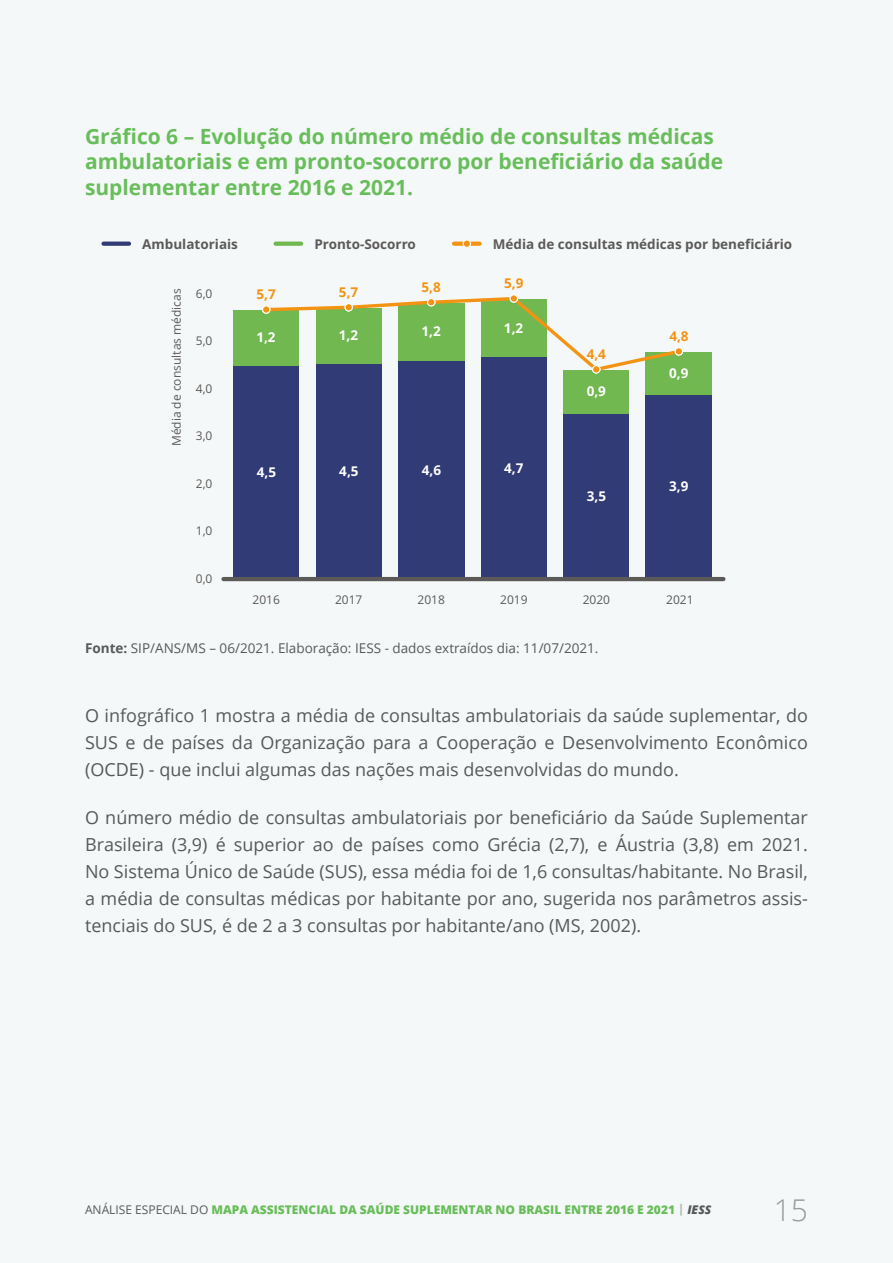
<style>
.page{position:relative;width:893px;height:1263px;background:#f5f8f8}
.page>*{position:absolute;margin:0;border:0;box-sizing:border-box;transform-origin:0 0}
.t1{font:300 30px "Open Sans";color:#97999c}
.Tabela_gráfico_-_tít{font:700 21px/25.5px "Open Sans";color:#68be5a}
.Texto{font:18px/27px "Open Sans";color:#57585a;text-align:justify}
.Legenda{font:13.5px "Open Sans";color:#57585a}
.t2{font:700 13.5px "Open Sans";color:#5c5a59}
.t3{font:700 13.5px "Open Sans";color:#fefefe}
.t4{font:700 13.5px "Open Sans";color:#f39314}
.t5{font:800 12px "Open Sans";color:#68be5a}
.t6{font:12px "Open Sans";color:#5c5a59}
.s1{font-weight:700}
.s2{font-weight:400;color:#57585a}
.s3{color:#b8b9bc}
.s4{font-style:italic;color:#57585a}
</style>
<div class="page">
<svg style="left:104px;top:242px;width:25px;height:4px"></svg>
<svg style="left:276px;top:242px;width:25px;height:4px"></svg>
<svg style="left:454px;top:242px;width:26px;height:4px"></svg>
<div style="left:646px;top:394px;width:66px;height:185px;background:#313b75"></div>
<div style="left:563px;top:413px;width:66px;height:166px;background:#313b75"></div>
<div style="left:481px;top:357px;width:66px;height:222px;background:#313b75"></div>
<div style="left:398px;top:361px;width:66px;height:218px;background:#313b75"></div>
<div style="left:316px;top:364px;width:66px;height:215px;background:#313b75"></div>
<div style="left:233px;top:365px;width:66px;height:214px;background:#313b75"></div>
<div style="left:646px;top:352px;width:66px;height:42px;background:#70b84f"></div>
<div style="left:563px;top:370px;width:66px;height:43px;background:#70b84f"></div>
<div style="left:233px;top:310px;width:66px;height:55px;background:#70b84f"></div>
<svg style="left:263px;top:297px;width:413px;height:76px"></svg>
<div style="left:263px;top:306px;width:7px;height:7px;background:#f39314;border-radius:50%"></div>
<div style="left:262px;top:305px;width:8px;height:9px;border:1px solid #fefefe;border-radius:50%"></div>
<div style="left:345px;top:304px;width:7px;height:7px;background:#f39314;border-radius:50%"></div>
<div style="left:344px;top:303px;width:9px;height:8px;border:1px solid #fefefe;border-radius:50%"></div>
<div style="left:428px;top:299px;width:7px;height:7px;background:#f39314;border-radius:50%"></div>
<div style="left:427px;top:298px;width:8px;height:8px;border:1px solid #fefefe;border-radius:50%"></div>
<div style="left:510px;top:295px;width:7px;height:7px;background:#f39314;border-radius:50%"></div>
<div style="left:510px;top:294px;width:8px;height:9px;border:1px solid #fefefe;border-radius:50%"></div>
<div style="left:593px;top:366px;width:7px;height:7px;background:#f39314;border-radius:50%"></div>
<div style="left:592px;top:365px;width:8px;height:9px;border:1px solid #fefefe;border-radius:50%"></div>
<div style="left:675px;top:348px;width:7px;height:7px;background:#f39314;border-radius:50%"></div>
<div style="left:675px;top:347px;width:8px;height:9px;border:1px solid #fefefe;border-radius:50%"></div>
<hr style="left:223px;top:577px;width:500px;height:4px;background:#5c5a59">
<div style="left:463px;top:240px;width:7px;height:7px;background:#f39314;border-radius:50%"></div>
<div style="left:463px;top:239px;width:8px;height:9px;border:1px solid #fefefe;border-radius:50%"></div>
<p class="Tabela_gráfico_-_tít" style="left:85px;top:123px;width:640px">Gráfico 6 – Evolução do número médio de consultas médicas ambulatoriais e em pronto-socorro por beneficiário da saúde suplementar entre 2016 e 2021.</p>
<p class="t2" style="left:142px;top:238px;width:97px">Ambulatoriais</p>
<p class="t2" style="left:314px;top:238px;width:103px">Pronto-Socorro</p>
<p class="t2" style="left:493px;top:238px;width:301px">Média de consultas médicas por beneficiário</p>
<p class="t6" style="left:172px;top:446px;width:159px;rotate:-90deg">Média de consultas médicas</p>
<p class="t6" style="left:196px;top:289px;width:18px">6,0</p>
<p class="t6" style="left:196px;top:336px;width:18px">5,0</p>
<p class="t6" style="left:196px;top:383px;width:18px">4,0</p>
<p class="t6" style="left:196px;top:431px;width:18px">3,0</p>
<p class="t6" style="left:196px;top:479px;width:18px">2,0</p>
<p class="t6" style="left:196px;top:526px;width:18px">1,0</p>
<p class="t6" style="left:196px;top:574px;width:18px">0,0</p>
<p class="t4" style="left:256px;top:289px;width:21px">5,7</p>
<p class="t4" style="left:339px;top:287px;width:21px">5,7</p>
<p class="t4" style="left:421px;top:282px;width:21px">5,8</p>
<p class="t4" style="left:504px;top:278px;width:21px">5,9</p>
<p class="t3" style="left:256px;top:332px;width:21px">1,2</p>
<p class="t3" style="left:339px;top:330px;width:21px">1,2</p>
<p class="t3" style="left:421px;top:326px;width:21px">1,2</p>
<p class="t3" style="left:504px;top:322px;width:21px">1,2</p>
<p class="t3" style="left:257px;top:467px;width:21px">4,5</p>
<p class="t3" style="left:339px;top:466px;width:21px">4,5</p>
<p class="t3" style="left:422px;top:464px;width:21px">4,6</p>
<p class="t3" style="left:504px;top:462px;width:21px">4,7</p>
<p class="t4" style="left:587px;top:349px;width:21px">4,4</p>
<p class="t3" style="left:587px;top:386px;width:21px">0,9</p>
<p class="t3" style="left:587px;top:491px;width:21px">3,5</p>
<p class="t4" style="left:669px;top:331px;width:21px">4,8</p>
<p class="t3" style="left:669px;top:367px;width:21px">0,9</p>
<p class="t3" style="left:669px;top:481px;width:21px">3,9</p>
<p class="t6" style="left:252px;top:595px;width:29px">2016</p>
<p class="t6" style="left:335px;top:595px;width:29px">2017</p>
<p class="t6" style="left:418px;top:595px;width:29px">2018</p>
<p class="t6" style="left:500px;top:595px;width:29px">2019</p>
<p class="t6" style="left:583px;top:595px;width:29px">2020</p>
<p class="t6" style="left:666px;top:595px;width:29px">2021</p>
<p class="Legenda" style="left:85px;top:638px;width:515px"><span class="s1">Fonte:</span> SIP/ANS/MS – 06/2021. Elaboração: IESS - dados extraídos dia: 11/07/2021.</p>
<p class="Texto" style="left:85px;top:701px;width:724px">O infográfico 1 mostra a média de consultas ambulatoriais da saúde suplementar, do SUS e de países da Organização para a Cooperação e Desenvolvimento Econômico (OCDE) - que inclui algumas das nações mais desenvolvidas do mundo.</p>
<p class="Texto" style="left:85px;top:804px;width:724px">O número médio de consultas ambulatoriais por beneficiário da Saúde Suplementar Brasileira (3,9) é superior ao de países como Grécia (2,7), e Áustria (3,8) em 2021.<br>No Sistema Único de Saúde (SUS), essa média foi de 1,6 consultas/habitante. No Brasil, a média de consultas médicas por habitante por ano, sugerida nos parâmetros assis&shy;tenciais do SUS, é de 2 a 3 consultas por habitante/ano (MS, 2002).</p>
<p class="t5" style="left:85px;top:1200px;width:628px"><span class="s2">ANÁLISE ESPECIAL DO</span> MAPA ASSISTENCIAL DA SAÚDE SUPLEMENTAR NO BRASIL ENTRE 2016 E 2021 <span class="s3">|</span> <span class="s4">IESS</span></p>
<h1 class="t1" style="left:774px;top:1189px;width:36px">15</h1>
</div>
